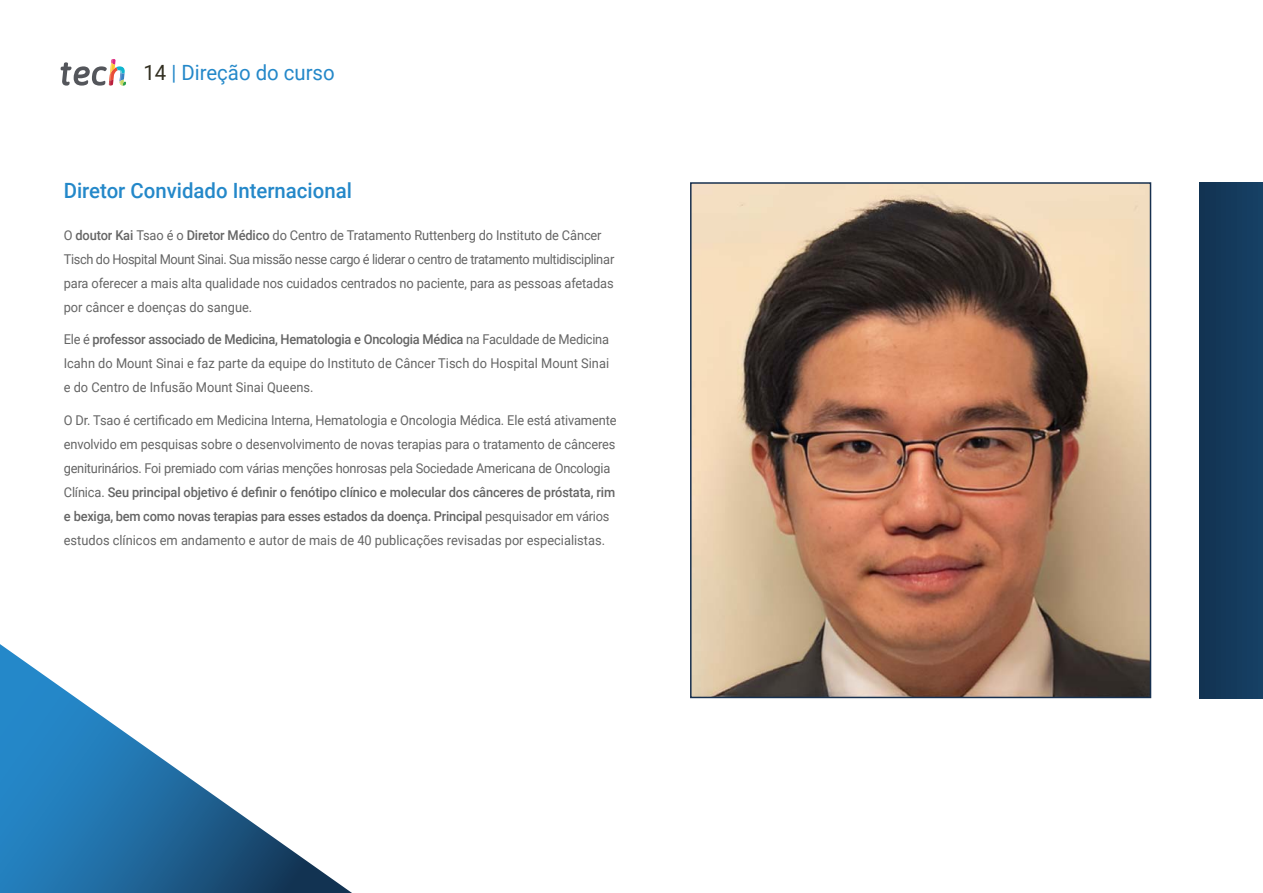
<style>
.page{position:relative;width:1263px;height:893px;background:#fff}
.page>*{position:absolute;margin:0;border:0;box-sizing:border-box;transform-origin:0 0}
.t1{font:500 21px "Roboto";color:#2488c9}
.t2{font:21px "Roboto";color:#2488c9}
.t3{font:13.5px/24px "Roboto";letter-spacing:-.01em;color:#656565;scale:.95 1}
.s1{color:#312e20}
.s2{font-weight:500}
</style>
<div class="page">
<svg style="left:61px;top:59px;width:65px;height:27px"></svg>
<img style="left:693px;top:185px;width:455px;height:510px">
<div style="left:690px;top:182px;width:461px;height:516px;border:2px solid #17304f"></div>
<svg style="left:0;top:644px;width:352px;height:249px"></svg>
<div style="left:1199px;top:182px;width:64px;height:516px;background:#14395b"></div>
<h1 class="t2" style="left:144px;top:57px;width:193px"><span class="s1">14</span> | Direção do curso</h1>
<h1 class="t1" style="left:64px;top:176px;width:290px">Diretor Convidado Internacional</h1>
<p class="t3" style="left:64px;top:222px;width:581px">O <span class="s2">doutor Kai</span> Tsao é o <span class="s2">Diretor Médico</span> do Centro de Tratamento Ruttenberg do Instituto de Câncer Tisch do Hospital Mount Sinai. Sua missão nesse cargo é liderar o centro de tratamento multidisciplinar para oferecer a mais alta qualidade nos cuidados centrados no paciente, para as pessoas afetadas por câncer e doenças do sangue.</p>
<p class="t3" style="left:64px;top:327px;width:575px;text-align:justify">Ele é <span class="s2">professor associado de Medicina, Hematologia e Oncologia Médica</span> na Faculdade de Medicina Icahn do Mount Sinai e faz parte da equipe do Instituto de Câncer Tisch do Hospital Mount Sinai e do Centro de Infusão Mount Sinai Queens.</p>
<p class="t3" style="left:64px;top:407px;width:583px">O Dr. Tsao é certificado em Medicina Interna, Hematologia e Oncologia Médica. Ele está ativamente envolvido em pesquisas sobre o desenvolvimento de novas terapias para o tratamento de cânceres geniturinários. Foi premiado com várias menções honrosas pela Sociedade Americana de Oncologia Clínica. <span class="s2">Seu principal objetivo é definir o fenótipo clínico e molecular dos cânceres de próstata, rim e bexiga, bem como novas terapias para esses estados da doença. Principal</span> pesquisador em vários estudos clínicos em andamento e autor de mais de 40 publicações revisadas por especialistas.</p>
</div>
